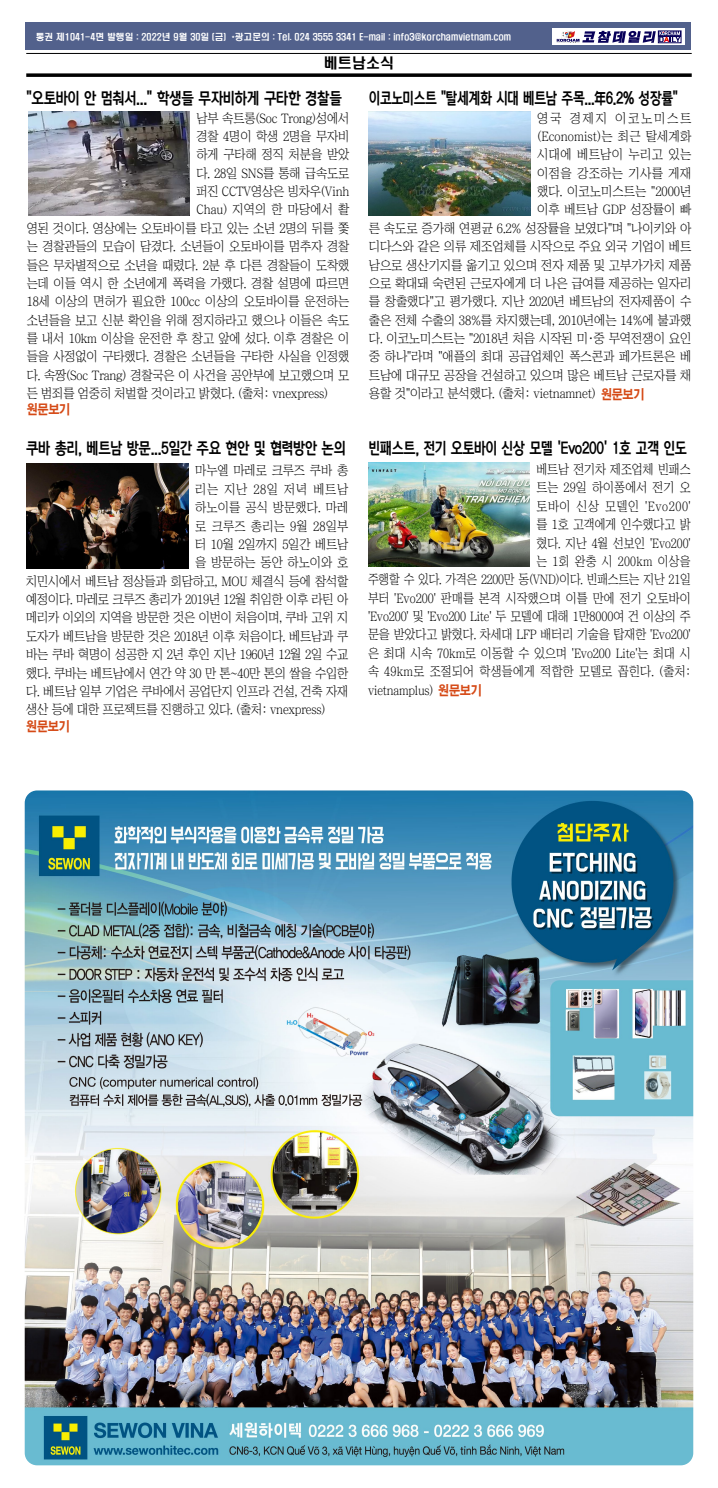
<style>
.page{position:relative;width:718px;height:1488px;background:#fff}
.page>*{position:absolute;margin:0;border:0;box-sizing:border-box;transform-origin:0 0}
.t1{font:15.75px "Korean DREAM5 R";letter-spacing:-.03em;color:#000;scale:.78 1}
.t2{font:15.75px "Korean DREAM5 R";letter-spacing:-.03em;color:#000;scale:.8 1}
.t3{font:15.75px "Korean DREAM5 R";letter-spacing:-.03em;color:#000;scale:.82 1}
.t4{font:15.75px "Korean DREAM5 R";letter-spacing:-.03em;color:#000;scale:.83 1}
.t5{font:14px "H2 hdr M";color:#000}
.t6{font:13.12px "Chosunilbo NM";letter-spacing:-.01em;color:#000;scale:.94 1}
.t7{font:13.12px "Chosunilbo NM";letter-spacing:-.01em;color:#000;scale:.95 1}
.t8{font:13.12px "Chosunilbo NM";letter-spacing:-.01em;color:#000;scale:.92 1}
.t9{font:13.12px "Chosunilbo NM";letter-spacing:-.01em;color:#000;scale:.9 1}
.t10{font:13.12px "Chosunilbo NM";letter-spacing:.015em;color:#000;scale:.92 1}
.t11{font:13.12px "Chosunilbo NM";letter-spacing:.015em;color:#000;scale:.95 1}
.t12{font:13.12px "Chosunilbo NM";letter-spacing:.05em;color:#000;scale:.92 1}
.t13{font:13.12px "Chosunilbo NM";letter-spacing:.025em;color:#000;scale:.9 1}
.t14{font:13.12px "Chosunilbo NM";letter-spacing:.01em;color:#000;scale:.92 1}
.t15{font:13.12px "Chosunilbo NM";letter-spacing:.015em;color:#000;scale:.94 1}
.t16{font:13.12px "Chosunilbo NM";letter-spacing:.045em;color:#000;scale:.94 1}
.t17{font:13.12px "Chosunilbo NM";letter-spacing:.13em;color:#000;scale:.95 1}
.t18{font:13.12px "H2 gtr E";letter-spacing:-.03em;color:#d54915;scale:.85 1}
.t19{font:8.75px "H2 hdr M";color:#fff}
.s1{font-family:"H2 gtr E";color:#d54915}
</style>
<div class="page">
<div style="left:26px;top:23px;width:665px;height:27px;background:#52618c"></div>
<div style="left:552px;top:28px;width:133px;height:17px;background:#fff"></div>
<div style="left:658px;top:31px;width:23px;height:12px;border:1px solid #080059"></div>
<svg style="left:556px;top:31px;width:124px;height:12px"></svg>
<hr style="left:26px;top:53px;width:665px;height:1px;background:#000">
<svg style="left:26px;top:73px;width:665px;height:4px;background:#1f1f1f"></svg>
<img style="left:369px;top:111px;width:161px;height:104px">
<img style="left:368px;top:463px;width:161px;height:104px">
<img style="left:27px;top:464px;width:161px;height:104px">
<img style="left:28px;top:111px;width:161px;height:104px">
<img style="left:25px;top:790px;width:668px;height:675px">
<p class="t19" style="left:36px;top:32px;width:477px">통권 제1041-4면 발행일 : 2022년 9월 30일 (금) *광고문의 : Tel. 024 3555 3341 E-mail : info3@korchamvietnam.com</p>
<p class="t5" style="left:324px;top:56px;width:71px">베트남소식</p>
<p class="t1" style="left:369px;top:90px;width:397px">이코노미스트 "탈세계화 시대 베트남 주목...年6.2% 성장률"</p>
<p class="t4" style="left:27px;top:90px;width:381px">"오토바이 안 멈춰서..." 학생들 무자비하게 구타한 경찰들</p>
<p class="t6" style="left:196px;top:111px;width:164px">남부 속트롱(Soc Trong)성에서</p>
<p class="t6" style="left:196px;top:129px;width:164px">경찰 4명이 학생 2명을 무자비</p>
<p class="t6" style="left:196px;top:148px;width:164px">하게 구타해 정직 처분을 받았</p>
<p class="t6" style="left:196px;top:166px;width:164px">다. 28일 SNS를 통해 급속도로</p>
<p class="t6" style="left:196px;top:185px;width:164px">퍼진 CCTV영상은 빙차우(Vinh</p>
<p class="t6" style="left:196px;top:203px;width:164px">Chau) 지역의 한 마당에서 촬</p>
<p class="t6" style="left:27px;top:221px;width:345px">영된 것이다. 영상에는 오토바이를 타고 있는 소년 2명의 뒤를 쫓</p>
<p class="t6" style="left:27px;top:240px;width:345px">는 경찰관들의 모습이 담겼다. 소년들이 오토바이를 멈추자 경찰</p>
<p class="t6" style="left:27px;top:258px;width:345px">들은 무차별적으로 소년을 때렸다. 2분 후 다른 경찰들이 도착했</p>
<p class="t6" style="left:27px;top:276px;width:345px">는데 이들 역시 한 소년에게 폭력을 가했다. 경찰 설명에 따르면</p>
<p class="t6" style="left:27px;top:295px;width:345px">18세 이상의 면허가 필요한 100cc 이상의 오토바이를 운전하는</p>
<p class="t6" style="left:27px;top:313px;width:345px">소년들을 보고 신분 확인을 위해 정지하라고 했으나 이들은 속도</p>
<p class="t6" style="left:27px;top:332px;width:345px">를 내서 10km 이상을 운전한 후 창고 앞에 섰다. 이후 경찰은 이</p>
<p class="t6" style="left:27px;top:350px;width:345px">들을 사정없이 구타했다. 경찰은 소년들을 구타한 사실을 인정했</p>
<p class="t6" style="left:27px;top:368px;width:345px">다. 속짱(Soc Trang) 경찰국은 이 사건을 공안부에 보고했으며 모</p>
<p class="t6" style="left:27px;top:387px;width:322px">든 범죄를 엄중히 처벌할 것이라고 밝혔다. (출처: vnexpress)</p>
<p class="t18" style="left:27px;top:403px;width:53px">원문보기</p>
<p class="t3" style="left:26px;top:440px;width:391px">쿠바 총리, 베트남 방문...5일간 주요 현안 및 협력방안 논의</p>
<p class="t6" style="left:195px;top:464px;width:164px">마누엘 마레로 크루즈 쿠바 총</p>
<p class="t16" style="left:195px;top:482px;width:164px">리는 지난 28일 저녁 베트남</p>
<p class="t6" style="left:195px;top:501px;width:164px">하노이를 공식 방문했다. 마레</p>
<p class="t15" style="left:195px;top:519px;width:164px">로 크루즈 총리는 9월 28일부</p>
<p class="t6" style="left:195px;top:537px;width:164px">터 10월 2일까지 5일간 베트남</p>
<p class="t6" style="left:195px;top:556px;width:164px">을 방문하는 동안 하노이와 호</p>
<p class="t6" style="left:26px;top:574px;width:344px">치민시에서 베트남 정상들과 회담하고, MOU 체결식 등에 참석할</p>
<p class="t6" style="left:26px;top:592px;width:344px">예정이다. 마레로 크루즈 총리가 2019년 12월 취임한 이후 라틴 아</p>
<p class="t6" style="left:26px;top:611px;width:344px">메리카 이외의 지역을 방문한 것은 이번이 처음이며, 쿠바 고위 지</p>
<p class="t6" style="left:26px;top:629px;width:344px">도자가 베트남을 방문한 것은 2018년 이후 처음이다. 베트남과 쿠</p>
<p class="t6" style="left:26px;top:648px;width:344px">바는 쿠바 혁명이 성공한 지 2년 후인 지난 1960년 12월 2일 수교</p>
<p class="t6" style="left:26px;top:666px;width:344px">했다. 쿠바는 베트남에서 연간 약 30 만 톤~40만 톤의 쌀을 수입한</p>
<p class="t6" style="left:26px;top:684px;width:344px">다. 베트남 일부 기업은 쿠바에서 공업단지 인프라 건설, 건축 자재</p>
<p class="t6" style="left:26px;top:703px;width:320px">생산 등에 대한 프로젝트를 진행하고 있다. (출처: vnexpress)</p>
<p class="t18" style="left:26px;top:719px;width:53px">원문보기</p>
<p class="t17" style="left:537px;top:111px;width:164px">영국 경제지 이코노미스트</p>
<p class="t7" style="left:537px;top:129px;width:164px">(Economist)는 최근 탈세계화</p>
<p class="t11" style="left:537px;top:148px;width:164px">시대에 베트남이 누리고 있는</p>
<p class="t11" style="left:537px;top:166px;width:164px">이점을 강조하는 기사를 게재</p>
<p class="t7" style="left:537px;top:185px;width:164px">했다. 이코노미스트는 "2000년</p>
<p class="t7" style="left:537px;top:203px;width:164px">이후 베트남 GDP 성장률이 빠</p>
<p class="t7" style="left:369px;top:221px;width:341px">른 속도로 증가해 연평균 6.2% 성장률을 보였다"며 "나이키와 아</p>
<p class="t7" style="left:369px;top:240px;width:341px">디다스와 같은 의류 제조업체를 시작으로 주요 외국 기업이 베트</p>
<p class="t7" style="left:369px;top:258px;width:341px">남으로 생산기지를 옮기고 있으며 전자 제품 및 고부가가치 제품</p>
<p class="t7" style="left:369px;top:276px;width:341px">으로 확대돼 숙련된 근로자에게 더 나은 급여를 제공하는 일자리</p>
<p class="t7" style="left:369px;top:295px;width:341px">를 창출했다"고 평가했다. 지난 2020년 베트남의 전자제품이 수</p>
<p class="t7" style="left:369px;top:313px;width:341px">출은 전체 수출의 38%를 차지했는데, 2010년에는 14%에 불과했</p>
<p class="t7" style="left:369px;top:332px;width:341px">다. 이코노미스트는 "2018년 처음 시작된 미·중 무역전쟁이 요인</p>
<p class="t7" style="left:369px;top:350px;width:341px">중 하나"라며 "애플의 최대 공급업체인 폭스콘과 페가트론은 베</p>
<p class="t7" style="left:369px;top:368px;width:341px">트남에 대규모 공장을 건설하고 있으며 많은 베트남 근로자를 채</p>
<p class="t7" style="left:369px;top:387px;width:292px">용할 것"이라고 분석했다. (출처: vietnamnet) <span class="s1">원문보기</span></p>
<p class="t2" style="left:369px;top:440px;width:399px">빈패스트, 전기 오토바이 신상 모델 'Evo200' 1호 고객 인도</p>
<p class="t8" style="left:536px;top:462px;width:169px">베트남 전기차 제조업체 빈패스</p>
<p class="t14" style="left:536px;top:481px;width:169px">트는 29일 하이퐁에서 전기 오</p>
<p class="t12" style="left:536px;top:499px;width:169px">토바이 신상 모델인 'Evo200'</p>
<p class="t8" style="left:536px;top:518px;width:169px">를 1호 고객에게 인수했다고 밝</p>
<p class="t8" style="left:536px;top:536px;width:169px">혔다. 지난 4월 선보인 'Evo200'</p>
<p class="t13" style="left:536px;top:554px;width:173px">는 1회 완충 시 200km 이상을</p>
<p class="t9" style="left:368px;top:573px;width:360px">주행할 수 있다. 가격은 2200만 동(VND)이다. 빈패스트는 지난 21일</p>
<p class="t9" style="left:368px;top:591px;width:360px">부터 'Evo200' 판매를 본격 시작했으며 이틀 만에 전기 오토바이</p>
<p class="t8" style="left:368px;top:609px;width:352px">'Evo200' 및 'Evo200 Lite' 두 모델에 대해 1만8000여 건 이상의 주</p>
<p class="t8" style="left:368px;top:628px;width:352px">문을 받았다고 밝혔다. 차세대 LFP 배터리 기술을 탑재한 'Evo200'</p>
<p class="t8" style="left:368px;top:646px;width:352px">은 최대 시속 70km로 이동할 수 있으며 'Evo200 Lite'는 최대 시</p>
<p class="t10" style="left:368px;top:665px;width:352px">속 49km로 조절되어 학생들에게 적합한 모델로 꼽힌다. (출처:</p>
<p class="t8" style="left:368px;top:683px;width:125px">vietnamplus) <span class="s1">원문보기</span></p>
</div>
